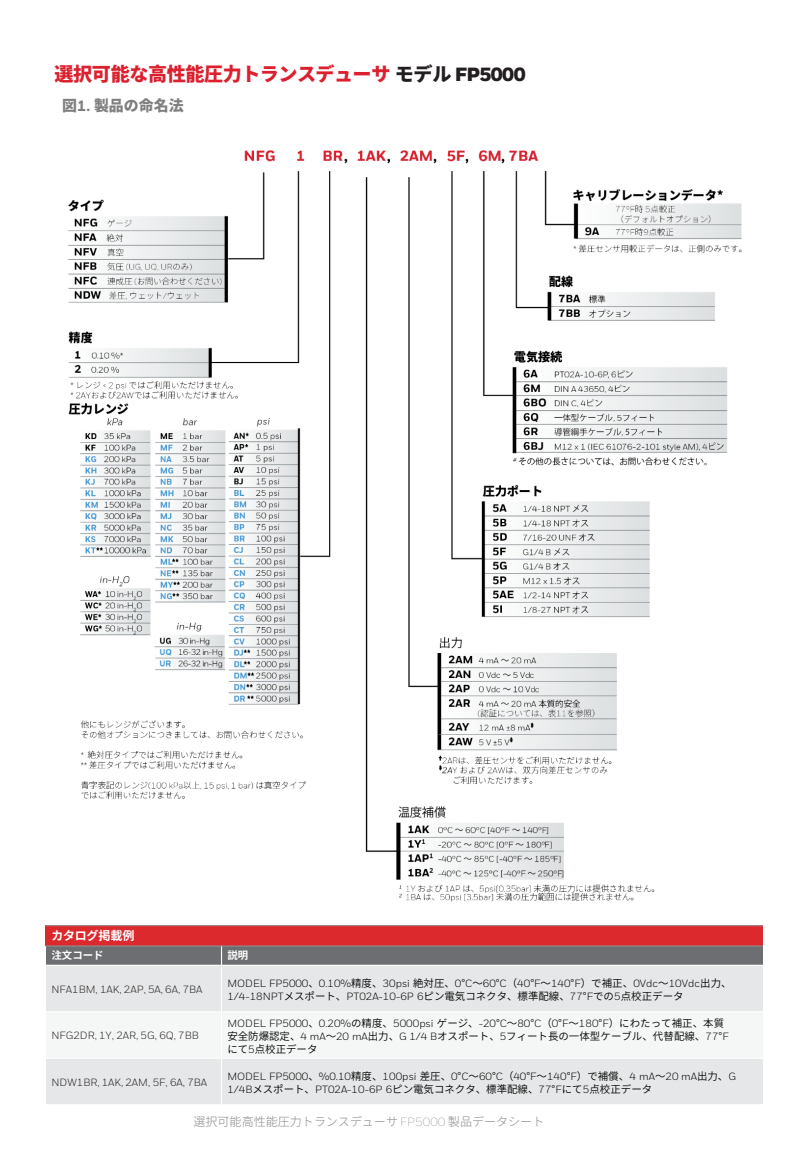
<style>
.page{position:relative;width:810px;height:1170px;background:#fff}
.page>*{position:absolute;margin:0;border:0;box-sizing:border-box;transform-origin:0 0}
.t1{font:800 19.05px "Source Han Sans";letter-spacing:-.02em;color:#dc202e}
.t2{font:800 15px "Source Han Sans";color:#7f7f7f}
.Slide{font:300 12px "Source Han Sans";color:#898989}
.t3{font:700 12px "Source Han Sans";letter-spacing:-.03em;color:#fff}
.t4{font:10.5px/12.9px "Honeywell Sans Web";letter-spacing:-.005em;color:#000}
.t5{font:10.5px/13px "Source Han Sans";color:#000}
.t6{font:10.5px "Honeywell Sans Web";letter-spacing:-.005em;color:#231f20}
.t7{font:700 10.5px "Source Han Sans";color:#fff}
.s1{color:#231f20}
.s2{font-family:"Honeywell Sans";font-weight:900;color:#231f20}
.s3{font-family:"Honeywell Sans"}
.s4{font-family:"Source Han Sans"}
.s5{font-family:"Honeywell Sans Web"}
</style>
<div class="page">
<div style="left:46px;top:926px;width:717px;height:20px;background:#db292d"></div>
<div style="left:46px;top:946px;width:176px;height:19px;background:#6d6e71"></div>
<div style="left:222px;top:946px;width:541px;height:19px;background:#6d6e71"></div>
<div style="left:46px;top:965px;width:176px;height:47px;background:#e6e7e8"></div>
<div style="left:222px;top:965px;width:541px;height:47px;background:#e6e7e8"></div>
<div style="left:46px;top:1012px;width:176px;height:46px;background:#f5f6f6"></div>
<div style="left:222px;top:1012px;width:541px;height:46px;background:#f5f6f6"></div>
<div style="left:46px;top:1058px;width:176px;height:47px;background:#e6e7e8"></div>
<div style="left:222px;top:1058px;width:541px;height:47px;background:#e6e7e8"></div>
<hr style="left:221px;top:946px;width:1px;height:159px;background:#fff">
<hr style="left:46px;top:946px;width:717px;height:1px;background:#939598">
<hr style="left:46px;top:965px;width:717px;height:1px;background:#fff">
<hr style="left:46px;top:1011px;width:717px;height:1px;background:#fff">
<hr style="left:46px;top:1058px;width:717px;height:1px;background:#fff">
<hr style="left:46px;top:925px;width:717px;height:1px;background:#939598">
<hr style="left:46px;top:1104px;width:717px;height:1px;background:#fff">
<img style="left:68px;top:150px;width:674px;height:752px">
<p class="t1" style="left:55px;top:63px;width:473px">選択可能な高性能圧力トランスデューサ<span class="s1">モデル</span> <span class="s2">FP5000</span></p>
<p class="t2" style="left:62px;top:97px;width:123px">図<span class="s3">1.</span> 製品の命名法</p>
<p class="t3" style="left:52px;top:929px;width:84px">カタログ掲載例</p>
<p class="t7" style="left:52px;top:949px;width:54px">注文コード</p>
<p class="t7" style="left:227px;top:949px;width:22px">説明</p>
<p class="t6" style="left:52px;top:983px;width:153px">NFA1BM, 1AK, 2AP, 5A, 6A, 7BA</p>
<p class="t4" style="left:227px;top:977px;width:506px">MODEL FP5000<span class="s4">、</span>0.10%<span class="s4">精度、</span>30psi <span class="s4">絶対圧、</span>0<span class="s4">°</span>C<span class="s4">～</span>60<span class="s4">°</span>C<span class="s4">（</span>40<span class="s4">°</span>F<span class="s4">～</span>140<span class="s4">°</span>F<span class="s4">）で補正、</span>0Vdc<span class="s4">～</span>10Vdc<span class="s4">出力、<br></span>1/4-18NPT<span class="s4">メスポート、</span>PT02A-10-6P 6<span class="s4">ピン電気コネクタ、標準配線、</span>77<span class="s4">°</span>F<span class="s4">での</span>5<span class="s4">点校正データ</span></p>
<p class="t6" style="left:52px;top:1029px;width:149px">NFG2DR, 1Y, 2AR, 5G, 6Q, 7BB</p>
<p class="t5" style="left:227px;top:1017px;width:503px"><span class="s5">MODEL FP5000</span>、<span class="s5">0.20%</span>の精度、<span class="s5">5000psi</span> ゲージ、<span class="s5">-20</span>°<span class="s5">C</span>～<span class="s5">80</span>°<span class="s5">C</span>（<span class="s5">0</span>°<span class="s5">F</span>～<span class="s5">180</span>°<span class="s5">F</span>）にわたって補正、本質安全防爆認定、<span class="s5">4 mA</span>～<span class="s5">20 mA</span>出力、<span class="s5">G 1/4 B</span>オスポート、<span class="s5">5</span>フィート長の一体型ケーブル、代替配線、<span class="s5">77</span>°<span class="s5">F</span>にて<span class="s5">5</span>点校正データ</p>
<p class="t6" style="left:52px;top:1076px;width:157px">NDW1BR, 1AK, 2AM, 5F, 6A, 7BA</p>
<p class="t4" style="left:227px;top:1070px;width:510px">MODEL FP5000<span class="s4">、</span>%0.10<span class="s4">精度、</span>100psi <span class="s4">差圧、</span>0<span class="s4">°</span>C<span class="s4">～</span>60<span class="s4">°</span>C<span class="s4">（</span>40<span class="s4">°</span>F<span class="s4">～</span>140<span class="s4">°</span>F<span class="s4">）で補償、</span>4 mA<span class="s4">～</span>20 mA<span class="s4">出力、</span>G<br>1/4B<span class="s4">メスポート、</span>PT02A-10-6P 6<span class="s4">ピン電気コネクタ、標準配線、</span>77<span class="s4">°</span>F<span class="s4">にて</span>5<span class="s4">点校正データ</span></p>
<p class="Slide" style="left:193px;top:1115px;width:352px">選択可能高性能圧力トランスデューサ <span class="s5">FP5000</span> 製品データシート</p>
</div>
